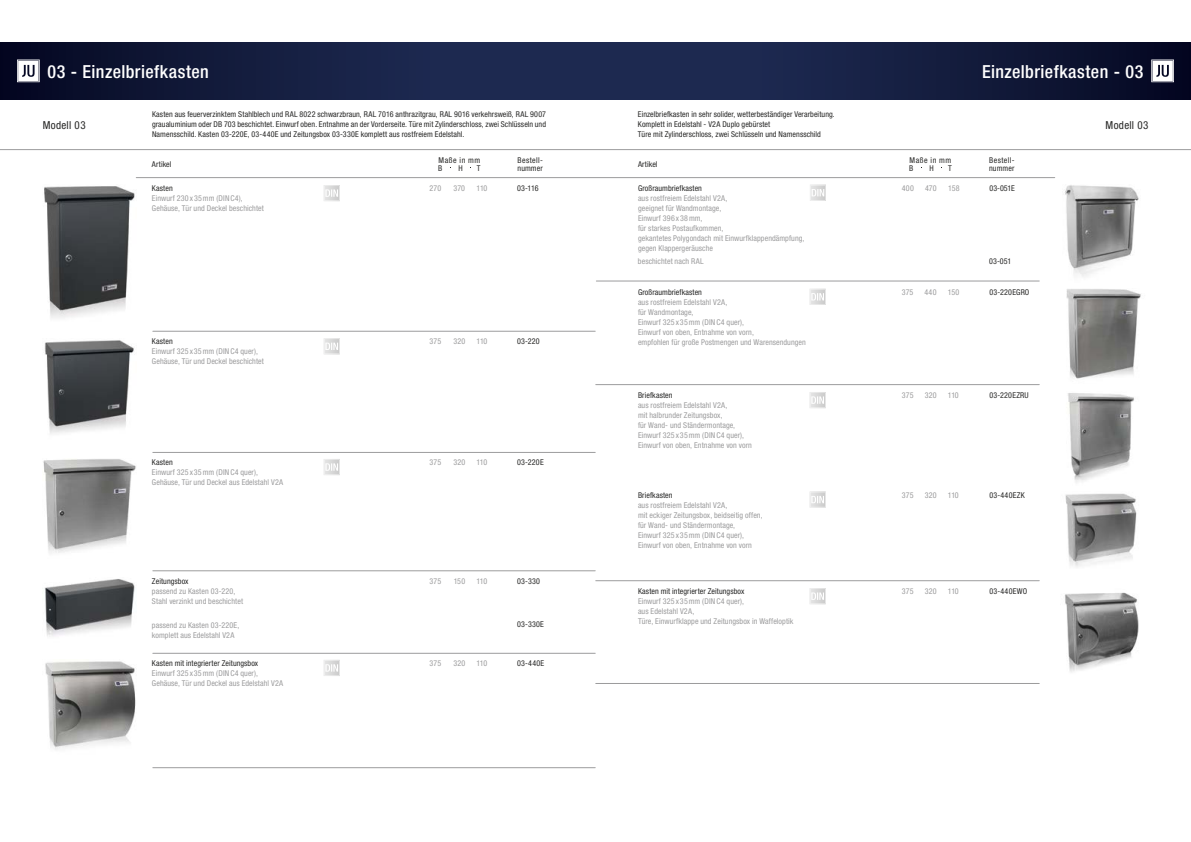
<style>
.page{position:relative;width:1191px;height:842px;background:#fff}
.page>*{position:absolute;margin:0;border:0;box-sizing:border-box;transform-origin:0 0}
.t1{font:500 condensed 18px "Helvetica Neue";letter-spacing:.025em;color:#fff}
.t2{font:condensed 11px "Helvetica Neue";letter-spacing:.025em;color:#272726}
.t3{font:condensed 8px/10px "Helvetica Neue";letter-spacing:.01em;color:#9c9c9d}
.t4{font:condensed 8px/10px "Helvetica Neue";letter-spacing:.015em;color:#272726}
.t5{font:condensed 8px/8px "Helvetica Neue";letter-spacing:.035em;color:#272726}
</style>
<div class="page">
<div style="left:595px;top:43px;width:596px;height:56px;background:linear-gradient(to right,#22305a,#080c27)"></div>
<div style="left:0;top:43px;width:595px;height:56px;background:linear-gradient(to right,#080c26,#22305a)"></div>
<svg style="left:1151px;top:60px;width:23px;height:22px"></svg>
<svg style="left:17px;top:60px;width:23px;height:22px"></svg>
<hr style="left:136px;top:177px;width:918px;height:1px;background:#9c9c9d">
<hr style="left:153px;top:331px;width:442px;height:1px;background:#9c9c9d">
<hr style="left:153px;top:452px;width:442px;height:1px;background:#9c9c9d">
<hr style="left:153px;top:570px;width:442px;height:1px;background:#9c9c9d">
<hr style="left:153px;top:653px;width:442px;height:1px;background:#9c9c9d">
<hr style="left:153px;top:767px;width:442px;height:1px;background:#9c9c9d">
<hr style="left:0;top:149px;width:1191px;height:1px;background:#9c9c9d">
<img style="left:44px;top:186px;width:91px;height:132px">
<img style="left:44px;top:340px;width:90px;height:94px">
<img style="left:43px;top:459px;width:93px;height:94px">
<img style="left:44px;top:579px;width:91px;height:58px">
<img style="left:45px;top:661px;width:91px;height:89px">
<hr style="left:596px;top:384px;width:443px;height:1px;background:#9c9c9d">
<hr style="left:596px;top:580px;width:443px;height:1px;background:#9c9c9d">
<hr style="left:596px;top:683px;width:443px;height:1px;background:#9c9c9d">
<hr style="left:596px;top:281px;width:443px;height:1px;background:#9c9c9d">
<img style="left:1065px;top:185px;width:74px;height:92px">
<img style="left:1065px;top:393px;width:72px;height:174px">
<img style="left:1066px;top:289px;width:75px;height:90px">
<img style="left:1065px;top:592px;width:74px;height:80px">
<svg style="left:324px;top:185px;width:16px;height:16px"></svg>
<svg style="left:324px;top:338px;width:16px;height:16px"></svg>
<svg style="left:324px;top:660px;width:16px;height:16px"></svg>
<svg style="left:324px;top:459px;width:16px;height:16px"></svg>
<svg style="left:810px;top:185px;width:16px;height:16px"></svg>
<svg style="left:809px;top:289px;width:16px;height:16px"></svg>
<svg style="left:809px;top:392px;width:16px;height:16px"></svg>
<svg style="left:809px;top:491px;width:16px;height:17px"></svg>
<svg style="left:809px;top:588px;width:16px;height:16px"></svg>
<h1 class="t1" style="left:47px;top:61px;width:163px">03 - Einzelbriefkasten</h1>
<h1 class="t1" style="left:982px;top:61px;width:163px">Einzelbriefkasten - 03</h1>
<p class="t4" style="left:638px;top:110px;width:198px">Einzelbriefkasten in sehr solider, wetterbeständiger Verarbeitung.<br>Komplett in Edelstahl - V2A Duplo gebürstet<br>Türe mit Zylinderschloss, zwei Schlüsseln und Namensschild</p>
<p class="t4" style="left:152px;top:109px;width:395px;text-align:justify">Kasten aus feuerverzinktem Stahlblech und RAL 8022 schwarzbraun, RAL 7016 anthrazitgrau, RAL 9016 verkehrsweiß, RAL 9007 graualuminium oder DB 703 beschichtet. Einwurf oben. Entnahme an der Vorderseite. Türe mit Zylinderschloss, zwei Schlüsseln und Namensschild. Kasten 03-220E, 03-440E und Zeitungsbox 03-330E komplett aus rostfreiem Edelstahl.</p>
<h2 class="t2" style="left:43px;top:119px;width:44px">Modell 03</h2>
<h2 class="t2" style="left:1105px;top:119px;width:44px">Modell 03</h2>
<p class="t4" style="left:152px;top:159px;width:21px">Artikel</p>
<p class="t4" style="left:438px;top:156px;width:44px;line-height:8px">Maße in mm<br>B</p>
<p class="t4" style="left:458px;top:163px;width:6px">H</p>
<p class="t4" style="left:477px;top:163px;width:5px">T</p>
<p class="t5" style="left:517px;top:156px;width:27px">Bestell&shy;nummer</p>
<p class="t4" style="left:152px;top:183px;width:22px">Kasten</p>
<p class="t3" style="left:152px;top:193px;width:113px">Einwurf 230x35mm (DINC4),<br>Gehäuse, Tür und Deckel beschichtet</p>
<p class="t3" style="left:429px;top:183px;width:13px">270</p>
<p class="t3" style="left:453px;top:183px;width:13px">370</p>
<p class="t3" style="left:476px;top:183px;width:12px">110</p>
<p class="t4" style="left:517px;top:183px;width:23px">03-116</p>
<p class="t4" style="left:152px;top:337px;width:22px">Kasten</p>
<p class="t3" style="left:152px;top:347px;width:113px">Einwurf 325x35mm (DINC4 quer),<br>Gehäuse, Tür und Deckel beschichtet</p>
<p class="t3" style="left:429px;top:337px;width:13px">375</p>
<p class="t3" style="left:453px;top:337px;width:13px">320</p>
<p class="t3" style="left:476px;top:337px;width:12px">110</p>
<p class="t4" style="left:517px;top:337px;width:24px">03-220</p>
<p class="t4" style="left:152px;top:457px;width:22px">Kasten</p>
<p class="t3" style="left:152px;top:467px;width:133px">Einwurf 325x35mm (DINC4 quer),<br>Gehäuse, Tür und Deckel aus Edelstahl V2A</p>
<p class="t3" style="left:429px;top:457px;width:13px">375</p>
<p class="t3" style="left:453px;top:457px;width:13px">320</p>
<p class="t3" style="left:476px;top:457px;width:12px">110</p>
<p class="t4" style="left:517px;top:457px;width:28px">03-220E</p>
<p class="t4" style="left:152px;top:576px;width:38px">Zeitungsbox</p>
<p class="t3" style="left:152px;top:586px;width:93px">passend zu Kasten 03-220,<br>Stahl verzinkt und beschichtet</p>
<p class="t3" style="left:429px;top:576px;width:13px">375</p>
<p class="t3" style="left:454px;top:576px;width:13px">150</p>
<p class="t3" style="left:476px;top:576px;width:12px">110</p>
<p class="t4" style="left:517px;top:576px;width:24px">03-330</p>
<p class="t3" style="left:152px;top:620px;width:89px">passend zu Kasten 03-220E, komplett aus Edelstahl V2A</p>
<p class="t4" style="left:517px;top:619px;width:28px">03-330E</p>
<p class="t4" style="left:152px;top:658px;width:108px">Kasten mit integrierter Zeitungsbox</p>
<p class="t3" style="left:152px;top:668px;width:133px">Einwurf 325x35mm (DINC4 quer),<br>Gehäuse, Tür und Deckel aus Edelstahl V2A</p>
<p class="t3" style="left:429px;top:658px;width:13px">375</p>
<p class="t3" style="left:453px;top:658px;width:13px">320</p>
<p class="t3" style="left:476px;top:658px;width:12px">110</p>
<p class="t4" style="left:517px;top:658px;width:29px">03-440E</p>
<p class="t4" style="left:638px;top:159px;width:21px">Artikel</p>
<p class="t4" style="left:909px;top:156px;width:44px;line-height:8px">Maße in mm<br>B</p>
<p class="t4" style="left:929px;top:163px;width:6px">H</p>
<p class="t4" style="left:948px;top:163px;width:5px">T</p>
<p class="t5" style="left:989px;top:156px;width:27px">Bestell&shy;nummer</p>
<p class="t4" style="left:638px;top:183px;width:65px">Großraumbriefkasten</p>
<p class="t3" style="left:638px;top:193px;width:168px">aus rostfreiem Edelstahl V2A,<br>geeignet für Wandmontage,<br>Einwurf 396x38mm,<br>für starkes Postaufkommen,<br>gekantetes Polygondach mit Einwurfklappendämpfung, gegen Klappergeräusche</p>
<p class="t3" style="left:902px;top:183px;width:14px">400</p>
<p class="t3" style="left:925px;top:183px;width:13px">470</p>
<p class="t3" style="left:948px;top:183px;width:13px">158</p>
<p class="t4" style="left:989px;top:183px;width:27px">03-051E</p>
<p class="t3" style="left:638px;top:256px;width:67px">beschichtet nach RAL</p>
<p class="t4" style="left:989px;top:256px;width:23px">03-051</p>
<p class="t4" style="left:638px;top:287px;width:65px">Großraumbriefkasten</p>
<p class="t3" style="left:638px;top:297px;width:169px">aus rostfreiem Edelstahl V2A,<br>für Wandmontage,<br>Einwurf 325x35mm (DINC4 quer),<br>Einwurf von oben, Entnahme von vorn,<br>empfohlen für große Postmengen und Warensendungen</p>
<p class="t4" style="left:638px;top:390px;width:36px">Briefkasten</p>
<p class="t3" style="left:638px;top:400px;width:115px">aus rostfreiem Edelstahl V2A,<br>mit halbrunder Zeitungsbox,<br>für Wand- und Ständermontage,<br>Einwurf 325x35mm (DINC4 quer),<br>Einwurf von oben, Entnahme von vorn</p>
<p class="t4" style="left:638px;top:490px;width:36px">Briefkasten</p>
<p class="t3" style="left:638px;top:500px;width:126px">aus rostfreiem Edelstahl V2A,<br>mit eckiger Zeitungsbox, beidseitig offen, für Wand- und Ständermontage,<br>Einwurf 325x35mm (DINC4 quer), Einwurf von oben, Entnahme von vorn</p>
<p class="t4" style="left:638px;top:586px;width:108px">Kasten mit integrierter Zeitungsbox</p>
<p class="t3" style="left:638px;top:596px;width:157px">Einwurf 325x35mm (DINC4 quer),<br>aus Edelstahl V2A,<br>Türe, Einwurfklappe und Zeitungsbox in Waffeloptik</p>
<p class="t3" style="left:902px;top:287px;width:13px">375</p>
<p class="t3" style="left:924px;top:287px;width:14px">440</p>
<p class="t3" style="left:947px;top:287px;width:13px">150</p>
<p class="t4" style="left:989px;top:287px;width:41px">03-220EGRO</p>
<p class="t3" style="left:902px;top:390px;width:13px">375</p>
<p class="t3" style="left:924px;top:390px;width:13px">320</p>
<p class="t3" style="left:948px;top:390px;width:12px">110</p>
<p class="t4" style="left:989px;top:390px;width:41px">03-220EZRU</p>
<p class="t3" style="left:902px;top:490px;width:13px">375</p>
<p class="t3" style="left:924px;top:490px;width:13px">320</p>
<p class="t3" style="left:948px;top:490px;width:12px">110</p>
<p class="t4" style="left:989px;top:490px;width:37px">03-440EZK</p>
<p class="t3" style="left:902px;top:586px;width:13px">375</p>
<p class="t3" style="left:924px;top:586px;width:13px">320</p>
<p class="t3" style="left:948px;top:586px;width:12px">110</p>
<p class="t4" style="left:989px;top:586px;width:39px">03-440EWO</p>
</div>
